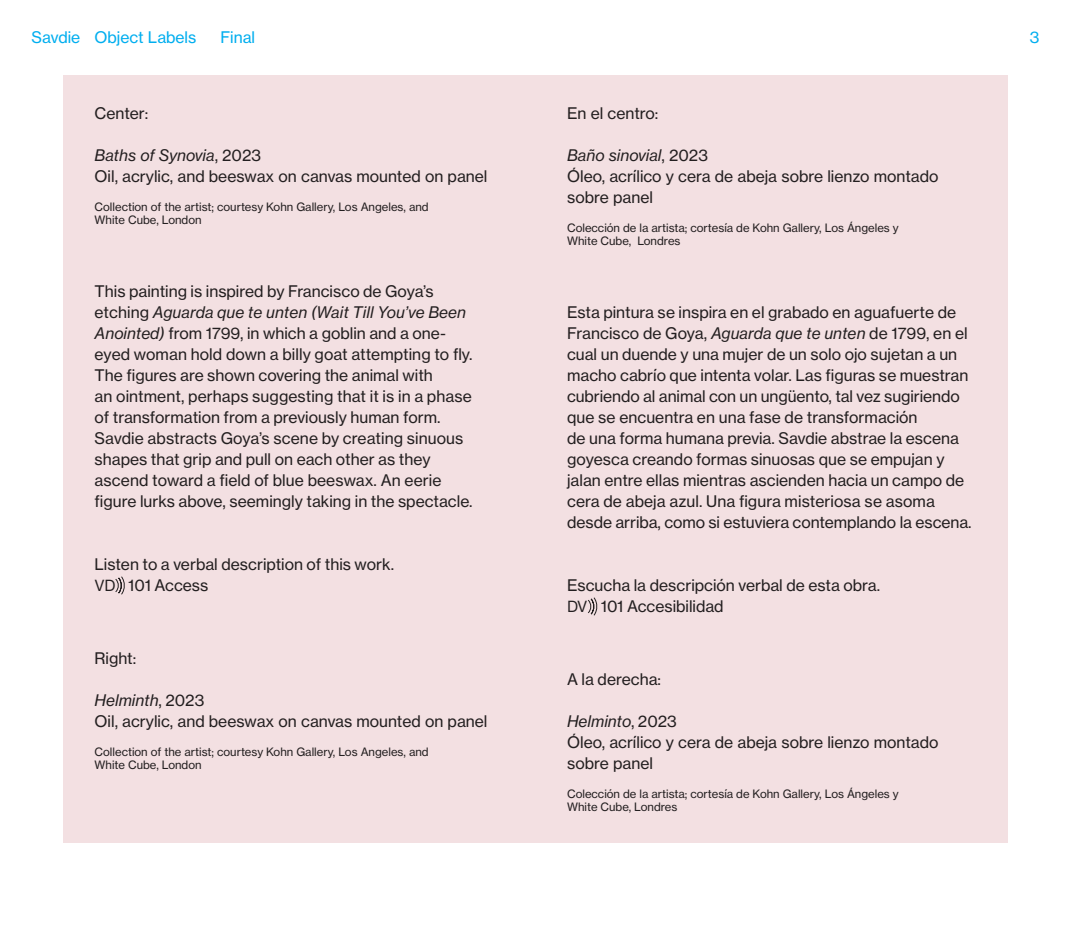
<style>
.page{position:relative;width:1071px;height:945px;background:#fff}
.page>*{position:absolute;margin:0;border:0;box-sizing:border-box;transform-origin:0 0}
.Extended_Text__18_24{font:15.75px/21px "Haas Grot Text 55 Roman";color:#231f20}
.Text__18_24{font:15.75px/21px "Haas Grot Text 55 Roman";color:#231f20}
.Text__18_24-2{font:italic 15.75px "Haas Grot Text 56";color:#231f20}
.Extended_Text__18_24-2{font:italic 15.75px "Haas Grot Text 56";color:#231f20}
.Text__18_24-3{font:15.75px "Haas Grot Text 55 Roman";color:#00aeef}
.Text{font:15.75px "Neue Haas Grotesk Sign 55 Roman";color:#231f20}
.Credit_Line__13_15{font:11.38px/13.1px "Haas Grot Text 55 Roman";color:#231f20}
.s1{font-family:"Haas Grot Text 55 Roman";font-style:normal}
.s2{font-family:"Haas Grot Text 56";font-style:italic}
</style>
<div class="page">
<div style="left:63px;top:75px;width:945px;height:768px;background:#f3e0e2"></div>
<svg style="left:115px;top:576px;width:10px;height:19px"></svg>
<svg style="left:588px;top:597px;width:10px;height:19px"></svg>
<p class="Text__18_24-3" style="left:32px;top:28px;width:166px">Savdie Object Labels</p>
<p class="Text__18_24-3" style="left:220px;top:28px;width:36px">Final</p>
<p class="Text__18_24-3" style="left:1030px;top:28px;width:11px">3</p>
<p class="Text__18_24" style="left:95px;top:103px;width:55px">Center:</p>
<p class="Text__18_24-2" style="left:95px;top:146px;width:168px">Baths of Synovia<span class="s1">, 2023</span></p>
<p class="Text__18_24" style="left:95px;top:166px;width:394px">Oil, acrylic, and beeswax on canvas mounted on panel</p>
<p class="Credit_Line__13_15" style="left:95px;top:200px;width:336px">Collection of the artist; courtesy Kohn Gallery, Los Angeles, and<br>White Cube, London</p>
<p class="Extended_Text__18_24" style="left:95px;top:281px;width:380px">This painting is inspired by Francisco de Goya’s etching <span class="s2">Aguarda que te unten (Wait Till You’ve Been Anointed)</span> from 1799, in which a goblin and a one&shy;eyed woman hold down a billy goat attempting to fly.<br>The figures are shown covering the animal with<br>an ointment, perhaps suggesting that it is in a phase of transformation from a previously human form.<br>Savdie abstracts Goya’s scene by creating sinuous shapes that grip and pull on each other as they ascend toward a field of blue beeswax. An eerie figure lurks above, seemingly taking in the spectacle.</p>
<p class="Extended_Text__18_24" style="left:95px;top:554px;width:301px">Listen to a verbal description of this work.</p>
<p class="Text" style="left:95px;top:577px;width:23px">VD</p>
<p class="Extended_Text__18_24" style="left:128px;top:575px;width:82px">101 Access</p>
<p class="Extended_Text__18_24" style="left:95px;top:648px;width:43px">Right:</p>
<p class="Extended_Text__18_24-2" style="left:95px;top:691px;width:111px">Helminth<span class="s1">, 2023</span></p>
<p class="Text__18_24" style="left:95px;top:711px;width:394px">Oil, acrylic, and beeswax on canvas mounted on panel</p>
<p class="Credit_Line__13_15" style="left:95px;top:745px;width:336px">Collection of the artist; courtesy Kohn Gallery, Los Angeles, and<br>White Cube, London</p>
<p class="Text__18_24" style="left:567px;top:103px;width:93px">En el centro:</p>
<p class="Text__18_24-2" style="left:567px;top:146px;width:142px">Baño sinovial<span class="s1">, 2023</span></p>
<p class="Text__18_24" style="left:567px;top:166px;width:373px">Óleo, acrílico y cera de abeja sobre lienzo montado sobre panel</p>
<p class="Credit_Line__13_15" style="left:567px;top:221px;width:333px">Colección de la artista; cortesía de Kohn Gallery, Los Ángeles y<br>White Cube, Londres</p>
<p class="Extended_Text__18_24" style="left:567px;top:302px;width:403px">Esta pintura se inspira en el grabado en aguafuerte de Francisco de Goya, <span class="s2">Aguarda que te unten</span> de 1799, en el cual un duende y una mujer de un solo ojo sujetan a un macho cabrío que intenta volar. Las figuras se muestran cubriendo al animal con un ungüento, tal vez sugiriendo</p>
<p class="Extended_Text__18_24" style="left:567px;top:407px;width:352px">que se encuentra en una fase de transformación</p>
<p class="Extended_Text__18_24" style="left:567px;top:428px;width:406px">de una forma humana previa. Savdie abstrae la escena goyesca creando formas sinuosas que se empujan y jalan entre ellas mientras ascienden hacia un campo de cera de abeja azul. Una figura misteriosa se asoma desde arriba, como si estuviera contemplando la escena.</p>
<p class="Extended_Text__18_24" style="left:567px;top:575px;width:315px">Escucha la descripción verbal de esta obra.</p>
<p class="Text" style="left:567px;top:598px;width:22px">DV</p>
<p class="Extended_Text__18_24" style="left:601px;top:596px;width:124px">101 Accesibilidad</p>
<p class="Extended_Text__18_24" style="left:567px;top:669px;width:95px">A la derecha:</p>
<p class="Extended_Text__18_24-2" style="left:567px;top:712px;width:111px">Helminto<span class="s1">, 2023</span></p>
<p class="Text__18_24" style="left:567px;top:732px;width:373px">Óleo, acrílico y cera de abeja sobre lienzo montado sobre panel</p>
<p class="Credit_Line__13_15" style="left:567px;top:787px;width:333px">Colección de la artista; cortesía de Kohn Gallery, Los Ángeles y<br>White Cube, Londres</p>
</div>
